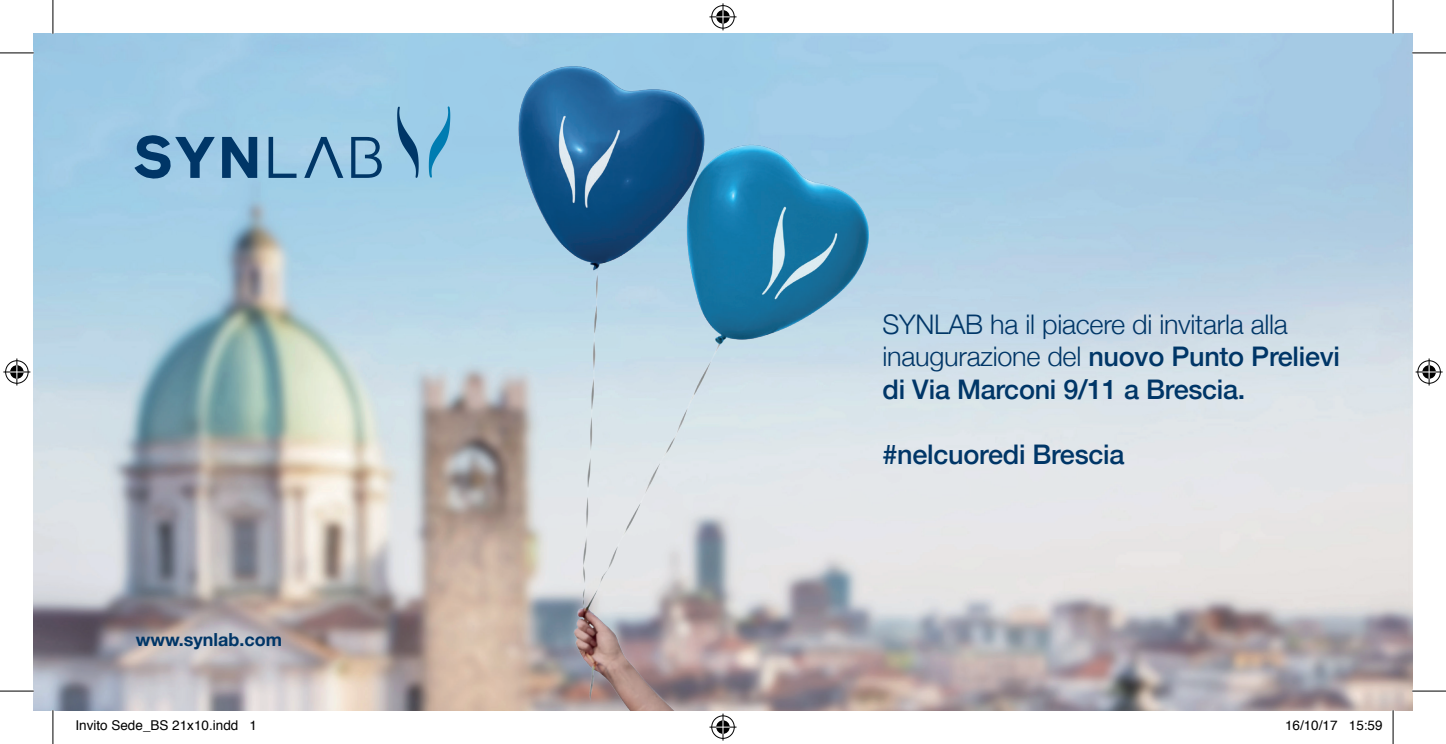
<style>
.page{position:relative;width:1446px;height:744px;background:#fff}
.page>*{position:absolute;margin:0;border:0;box-sizing:border-box;transform-origin:0 0}
.t1{font:300 27px/32.4px "Helvetica Neue";letter-spacing:-.01em;color:#003667}
.t2{font:500 27px "Helvetica Neue";letter-spacing:-.01em;color:#003667}
.t3{font:700 18px "Helvetica Neue";color:#003667}
.t4{font:13.5px "Helvetica";color:#000}
.s1{font-weight:500}
</style>
<div class="page">
<img style="left:34px;top:34px;width:1377px;height:676px">
<img style="left:407px;top:64px;width:478px;height:646px">
<svg style="left:397px;top:107px;width:22px;height:71px;background:#70a2c3"></svg>
<svg style="left:428px;top:106px;width:22px;height:72px;background:#71b6d8"></svg>
<svg style="left:268px;top:137px;width:28px;height:41px"></svg>
<svg style="left:351px;top:137px;width:31px;height:41px"></svg>
<svg style="left:134px;top:135px;width:81px;height:45px;background:#5d8db2"></svg>
<svg style="left:222px;top:137px;width:35px;height:41px"></svg>
<svg style="left:304px;top:137px;width:39px;height:41px;background:#78a6c5"></svg>
<hr style="left:0;top:53px;width:34px;height:1px;background:#000">
<hr style="left:1411px;top:53px;width:34px;height:1px;background:#000">
<hr style="left:0;top:690px;width:34px;height:1px;background:#000">
<hr style="left:1411px;top:690px;width:34px;height:1px;background:#000">
<hr style="left:53px;top:0;width:1px;height:34px;background:#000">
<hr style="left:53px;top:710px;width:1px;height:34px;background:#000">
<hr style="left:1392px;top:0;width:1px;height:34px;background:#000">
<hr style="left:1392px;top:710px;width:1px;height:34px;background:#000">
<svg style="left:709px;top:3px;width:27px;height:27px"></svg>
<svg style="left:709px;top:713px;width:27px;height:27px"></svg>
<svg style="left:3px;top:358px;width:27px;height:27px"></svg>
<svg style="left:1415px;top:358px;width:27px;height:27px"></svg>
<p class="t1" style="left:882px;top:306px;width:459px">SYNLAB ha il piacere di invitarla alla inaugurazione del <span class="s1">nuovo Punto Prelievi di Via Marconi 9/11 a Brescia.</span></p>
<p class="t3" style="left:136px;top:625px;width:148px">www.synlab.com</p>
<p class="t2" style="left:882px;top:432px;width:243px">#nelcuoredi Brescia</p>
<p class="t4" style="left:75px;top:715px;width:183px">Invito Sede_BS 21x10.indd 1</p>
<p class="t4" style="left:1284px;top:715px;width:99px">16/10/17 15:59</p>
</div>
